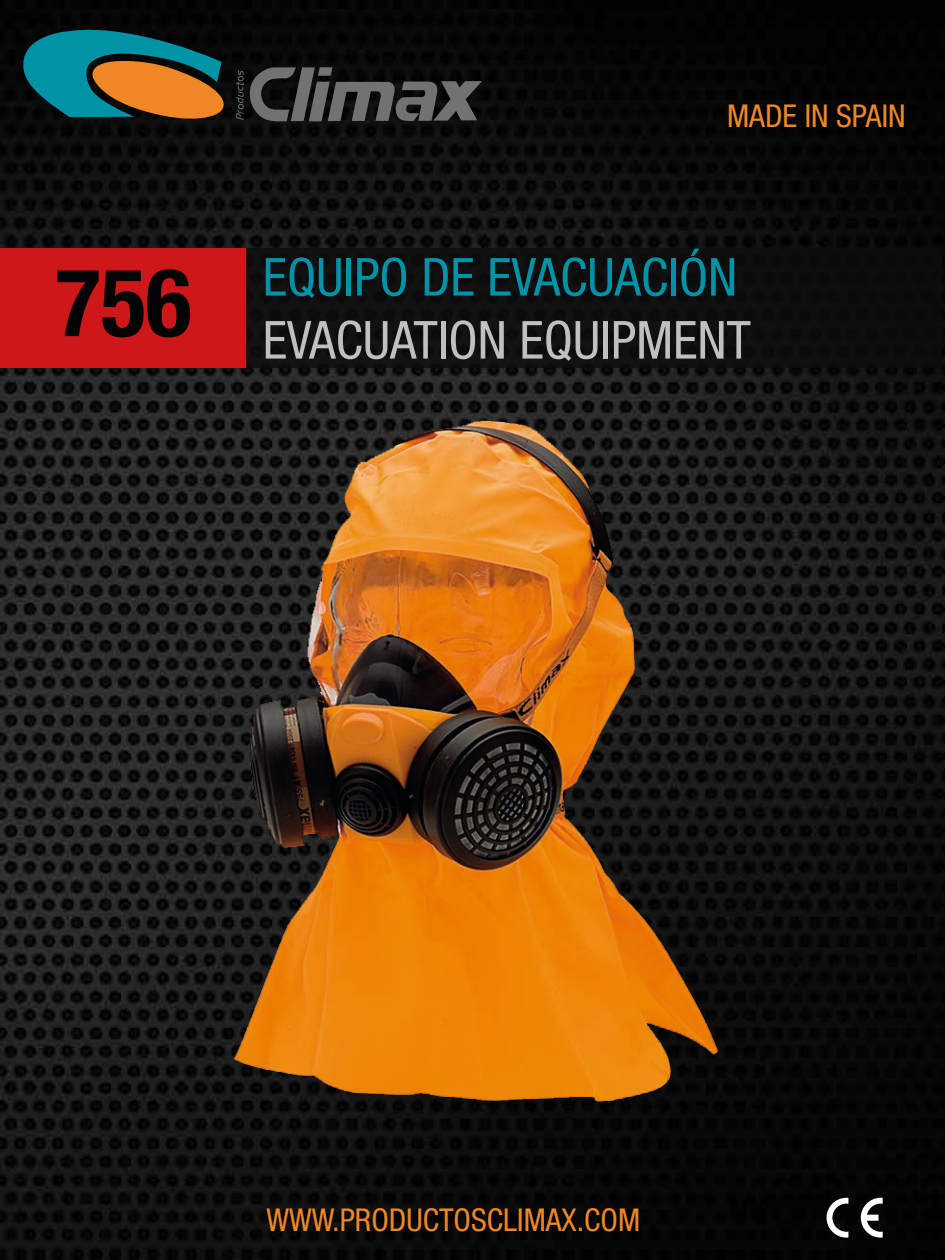
<style>
.page{position:relative;width:945px;height:1260px;background:#fff}
.page>*{position:absolute;margin:0;border:0;box-sizing:border-box;transform-origin:0 0}
.t1{font:700 condensed 94.5px "Helvetica Neue LT Std";color:#040404}
.t2{font:condensed 52.5px "Helvetica Neue LT Std";color:#c0c0c0}
.t3{font:condensed 52.5px "Helvetica Neue LT Std";color:#0092a7}
.t4{font:condensed 31.5px "Helvetica Neue LT Std";color:#ef8726}
</style>
<div class="page">
<img style="left:0;top:0;width:945px;height:1260px">
<div style="left:0;top:248px;width:247px;height:120px;background:#cd1719"></div>
<div style="left:246px;top:248px;width:695px;height:120px;background:#0d0d0e"></div>
<svg style="left:827px;top:1198px;width:21px;height:40px"></svg>
<svg style="left:861px;top:1198px;width:22px;height:40px"></svg>
<img style="left:232px;top:425px;width:487px;height:677px">
<svg style="left:18px;top:28px;width:211px;height:97px;background:#3e5a4a"></svg>
<svg style="left:236px;top:67px;width:246px;height:56px;background:#383a39"></svg>
<h1 class="t1" style="left:55px;top:245px;width:138px">756</h1>
<p class="t4" style="left:727px;top:98px;width:180px">MADE IN SPAIN</p>
<h2 class="t3" style="left:263px;top:247px;width:476px">EQUIPO DE EVACUACIÓN</h2>
<h2 class="t2" style="left:263px;top:310px;width:490px">EVACUATION EQUIPMENT</h2>
<p class="t4" style="left:266px;top:1201px;width:375px">WWW.PRODUCTOSCLIMAX.COM</p>
</div>
